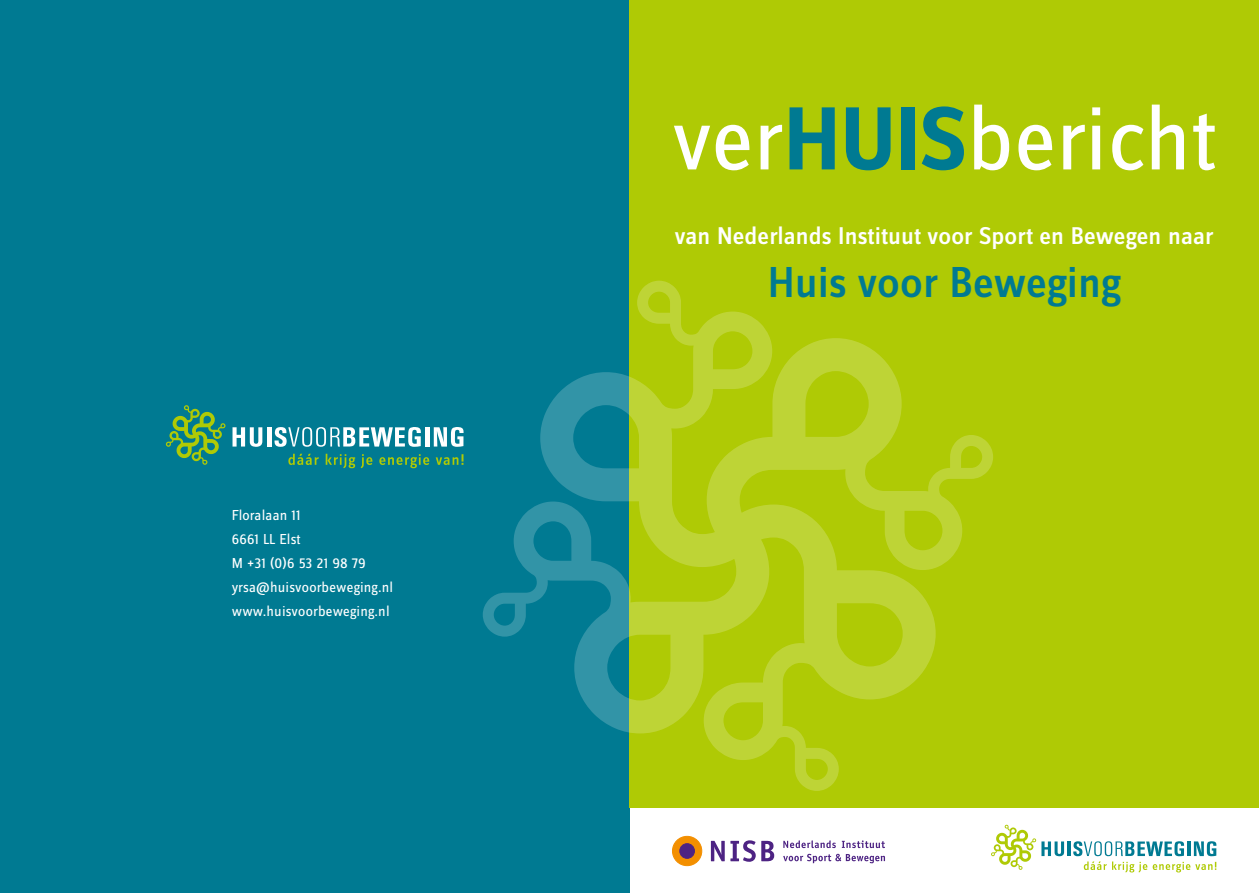
<style>
.page{position:relative;width:1259px;height:893px;background:#fff}
.page>*{position:absolute;margin:0;border:0;box-sizing:border-box;transform-origin:0 0}
.t1{font:93px "Zine Sans Dis";color:#fff}
.t2{font:500 45px "Zine Sans Dis";color:#007a92}
.t3{font:500 25.2px "Zine Sans Dis";letter-spacing:.005em;color:#fff}
.t4{font:15px/24px "Zine Sans Dis";letter-spacing:.01em;color:#fff}
.s1{font-weight:700;color:#007a92}
</style>
<div class="page">
<div style="left:0;top:0;width:629px;height:893px;background:#007a92"></div>
<svg style="left:166px;top:405px;width:59px;height:60px"></svg>
<svg style="left:326px;top:454px;width:29px;height:14px"></svg>
<svg style="left:361px;top:454px;width:11px;height:14px"></svg>
<svg style="left:379px;top:454px;width:50px;height:14px"></svg>
<svg style="left:436px;top:454px;width:27px;height:11px"></svg>
<svg style="left:232px;top:427px;width:30px;height:20px"></svg>
<hr style="left:267px;top:427px;width:4px;height:20px;background:#fff">
<svg style="left:274px;top:427px;width:147px;height:20px"></svg>
<hr style="left:425px;top:427px;width:4px;height:20px;background:#fff">
<svg style="left:434px;top:427px;width:29px;height:20px"></svg>
<svg style="left:288px;top:454px;width:31px;height:11px"></svg>
<div style="left:629px;top:0;width:630px;height:808px;background:#afca05"></div>
<svg style="left:483px;top:281px;width:510px;height:510px"></svg>
<div style="left:672px;top:836px;width:30px;height:30px;background:#f38f00;border-radius:50%"></div>
<div style="left:672px;top:836px;width:30px;height:30px;border:1px solid #f38f00;border-radius:50%"></div>
<div style="left:680px;top:844px;width:14px;height:14px;background:#4d2383;border-radius:50%"></div>
<div style="left:680px;top:844px;width:14px;height:14px;border:1px solid #4d2383;border-radius:50%"></div>
<svg style="left:711px;top:840px;width:44px;height:22px"></svg>
<svg style="left:761px;top:841px;width:13px;height:20px"></svg>
<svg style="left:783px;top:840px;width:53px;height:8px"></svg>
<svg style="left:842px;top:840px;width:43px;height:8px"></svg>
<svg style="left:783px;top:854px;width:102px;height:9px"></svg>
<svg style="left:991px;top:825px;width:73px;height:45px"></svg>
<hr style="left:1067px;top:841px;width:3px;height:15px;background:#007a92">
<svg style="left:1073px;top:841px;width:143px;height:31px"></svg>
<p class="t4" style="left:232px;top:504px;width:163px">Floralaan 11<br>6661 LL Elst<br>M +31 (0)6 53 21 98 79 yrsa@huisvoorbeweging.nl www.huisvoorbeweging.nl</p>
<h1 class="t1" style="left:672px;top:95px;width:546px">ver<span class="s1">HUIS</span>bericht</h1>
<h3 class="t3" style="left:675px;top:223px;width:540px">van Nederlands Instituut voor Sport en Bewegen naar</h3>
<h2 class="t2" style="left:768px;top:259px;width:354px">Huis voor Beweging</h2>
</div>
